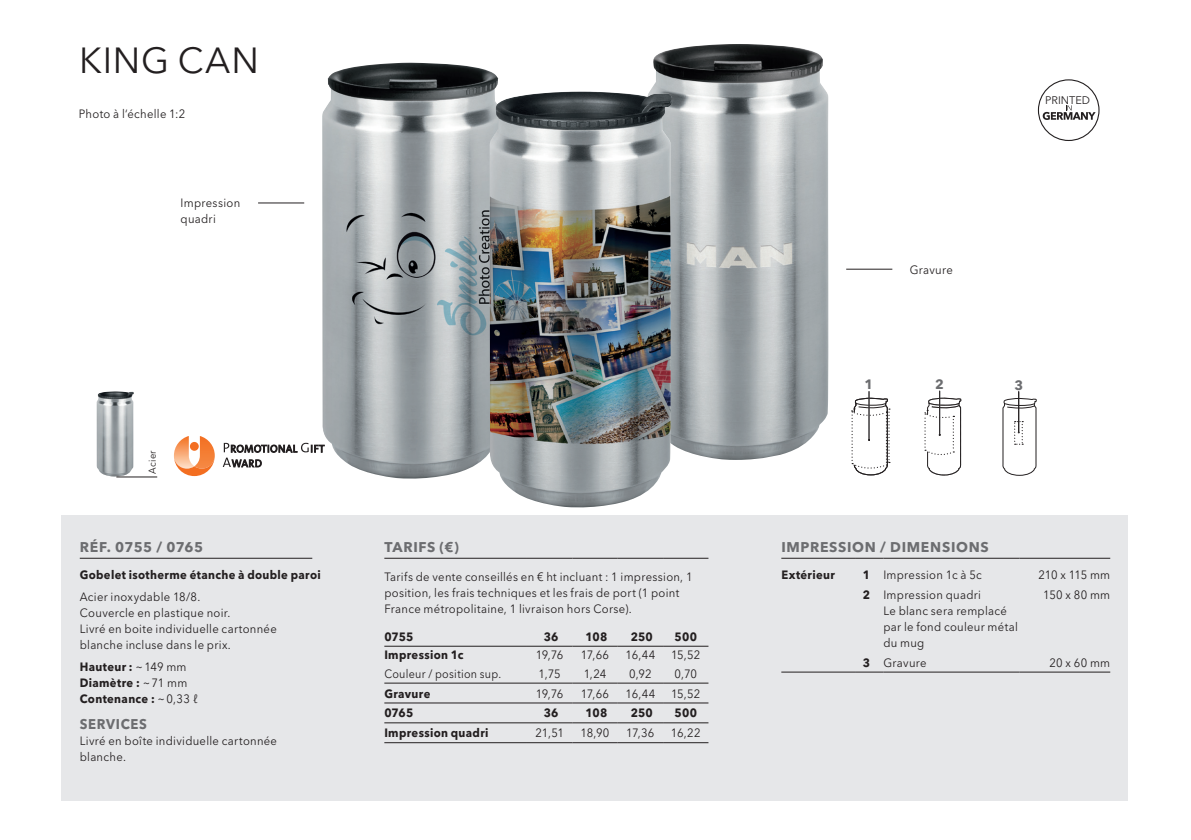
<style>
.page{position:relative;width:1191px;height:840px;background:#fff}
.page>*{position:absolute;margin:0;border:0;box-sizing:border-box;transform-origin:0 0}
.t1{font:36px "Avenir Next W1 G";letter-spacing:.025em;color:#231f20}
.t2{font:700 14px "Avenir Next W1 G";letter-spacing:.05em;color:#6c6d70}
.t3{font:700 14px "Avenir Next W1 G";letter-spacing:.025em;color:#6c6d70}
.t4{font:700 14px "Avenir Next W1 G";letter-spacing:.05em;color:#6c6d70;scale:.94 1}
.t5{font:700 13.4px "Avenir Next W1 G";color:#6c6d70}
.t6{font:12px/16px "Avenir Next W1 G";letter-spacing:.025em;color:#231f20;scale:.94 1}
.t7{font:700 12px/16px "Avenir Next W1 G";letter-spacing:.03em;color:#231f20;scale:.94 1}
.t8{font:12px "Avenir Next W1 G";letter-spacing:.025em;color:#231f20;scale:.9 1}
.t9{font:11px "Avenir Next W1 G";color:#231f20}
.t10{font:10px "Avenir Next W1 G";letter-spacing:.025em;color:#231f20;scale:.94 1}
.s1{font-weight:400}
.s2{font-weight:700}
</style>
<div class="page">
<div style="left:61px;top:515px;width:1066px;height:285px;background:#e6e7e9"></div>
<img style="left:650px;top:44px;width:179px;height:415px">
<img style="left:96px;top:391px;width:38px;height:85px">
<hr style="left:116px;top:476px;width:41px;height:1px;background:#231f20">
<img style="left:322px;top:63px;width:177px;height:416px">
<img style="left:489px;top:91px;width:183px;height:417px">
<svg style="left:223px;top:442px;width:101px;height:25px"></svg>
<svg style="left:174px;top:436px;width:41px;height:40px"></svg>
<div style="left:190px;top:441px;width:9px;height:9px;background:#f36e21;border-radius:50%"></div>
<hr style="left:868px;top:391px;width:1px;height:49px;background:#231f20">
<svg style="left:851px;top:397px;width:39px;height:78px"></svg>
<hr style="left:939px;top:391px;width:1px;height:43px;background:#231f20">
<svg style="left:924px;top:397px;width:37px;height:78px"></svg>
<hr style="left:1018px;top:391px;width:1px;height:41px;background:#231f20">
<svg style="left:1002px;top:397px;width:34px;height:78px"></svg>
<hr style="left:384px;top:557px;width:143px;height:1px;background:#231f20">
<hr style="left:527px;top:557px;width:45px;height:1px;background:#231f20">
<hr style="left:572px;top:557px;width:45px;height:1px;background:#231f20">
<hr style="left:618px;top:557px;width:45px;height:1px;background:#231f20">
<hr style="left:663px;top:557px;width:45px;height:1px;background:#231f20">
<hr style="left:384px;top:682px;width:143px;height:1px;background:#231f20">
<hr style="left:527px;top:682px;width:45px;height:1px;background:#231f20">
<hr style="left:572px;top:682px;width:45px;height:1px;background:#231f20">
<hr style="left:618px;top:682px;width:45px;height:1px;background:#231f20">
<hr style="left:663px;top:682px;width:45px;height:1px;background:#231f20">
<hr style="left:384px;top:645px;width:143px;height:1px;background:#231f20">
<hr style="left:527px;top:645px;width:45px;height:1px;background:#231f20">
<hr style="left:572px;top:645px;width:45px;height:1px;background:#231f20">
<hr style="left:618px;top:645px;width:45px;height:1px;background:#231f20">
<hr style="left:663px;top:645px;width:45px;height:1px;background:#231f20">
<hr style="left:384px;top:722px;width:143px;height:1px;background:#231f20">
<hr style="left:527px;top:722px;width:45px;height:1px;background:#231f20">
<hr style="left:572px;top:722px;width:45px;height:1px;background:#231f20">
<hr style="left:618px;top:722px;width:45px;height:1px;background:#231f20">
<hr style="left:663px;top:722px;width:45px;height:1px;background:#231f20">
<hr style="left:384px;top:702px;width:143px;height:1px;background:#231f20">
<hr style="left:527px;top:702px;width:45px;height:1px;background:#231f20">
<hr style="left:572px;top:702px;width:45px;height:1px;background:#231f20">
<hr style="left:618px;top:702px;width:45px;height:1px;background:#231f20">
<hr style="left:663px;top:702px;width:45px;height:1px;background:#231f20">
<hr style="left:384px;top:742px;width:143px;height:1px;background:#231f20">
<hr style="left:527px;top:742px;width:45px;height:1px;background:#231f20">
<hr style="left:572px;top:742px;width:45px;height:1px;background:#231f20">
<hr style="left:618px;top:742px;width:45px;height:1px;background:#231f20">
<hr style="left:663px;top:742px;width:45px;height:1px;background:#231f20">
<hr style="left:846px;top:269px;width:46px;height:1px;background:#231f20">
<hr style="left:80px;top:557px;width:232px;height:1px;background:#231f20">
<hr style="left:781px;top:557px;width:74px;height:1px;background:#231f20">
<svg style="left:855px;top:557px;width:28px;height:1px"></svg>
<hr style="left:883px;top:557px;width:136px;height:1px;background:#231f20">
<hr style="left:1019px;top:557px;width:91px;height:1px;background:#231f20">
<hr style="left:781px;top:671px;width:74px;height:1px;background:#231f20">
<svg style="left:855px;top:671px;width:28px;height:1px"></svg>
<hr style="left:883px;top:671px;width:136px;height:1px;background:#231f20">
<hr style="left:1019px;top:671px;width:91px;height:1px;background:#231f20">
<hr style="left:258px;top:202px;width:46px;height:1px;background:#231f20">
<svg style="left:1038px;top:79px;width:61px;height:62px"></svg>
<h1 class="t1" style="left:79px;top:39px;width:181px">KING CAN</h1>
<p class="t6" style="left:79px;top:106px;width:115px">Photo à l‘échelle 1:2</p>
<p class="t6" style="left:181px;top:195px;width:65px">Impression quadri</p>
<p class="t10" style="left:146px;top:473px;width:26px;rotate:-90deg">Acier</p>
<p class="t3" style="left:80px;top:538px;width:125px">RÉF. 0755 / 0765</p>
<p class="t7" style="left:80px;top:566px;width:258px">Gobelet isotherme étanche à double paroi</p>
<p class="t6" style="left:80px;top:588px;width:211px">Acier inoxydable 18/8.<br>Couvercle en plastique noir.<br>Livré en boite individuelle cartonnée blanche incluse dans le prix.</p>
<p class="t7" style="left:80px;top:658px;width:128px">Hauteur : <span class="s1">~149 mm<br></span>Diamètre : <span class="s1">~71 mm<br></span>Contenance : <span class="s1">~0,33 ℓ</span></p>
<p class="t4" style="left:80px;top:715px;width:73px">SERVICES</p>
<p class="t6" style="left:80px;top:732px;width:211px">Livré en boîte individuelle cartonnée blanche.</p>
<p class="t2" style="left:384px;top:538px;width:76px">TARIFS (€)</p>
<p class="t6" style="left:384px;top:568px;width:329px">Tarifs de vente conseillés en € ht incluant : 1 impression, 1 position, les frais techniques et les frais de port (1 point<br>France métropolitaine, 1 livraison hors Corse).</p>
<p class="t7" style="left:384px;top:628px;width:32px">0755</p>
<p class="t7" style="left:544px;top:628px;width:17px">36</p>
<p class="t7" style="left:585px;top:628px;width:25px">108</p>
<p class="t7" style="left:630px;top:628px;width:25px">250</p>
<p class="t7" style="left:674px;top:628px;width:25px">500</p>
<p class="t7" style="left:384px;top:646px;width:86px">Impression 1c</p>
<p class="t6" style="left:536px;top:646px;width:31px">19,76</p>
<p class="t6" style="left:581px;top:646px;width:31px">17,66</p>
<p class="t6" style="left:625px;top:646px;width:33px">16,44</p>
<p class="t6" style="left:671px;top:646px;width:33px">15,52</p>
<p class="t8" style="left:384px;top:666px;width:131px">Couleur / position sup.</p>
<p class="t6" style="left:538px;top:665px;width:25px">1,75</p>
<p class="t6" style="left:584px;top:665px;width:25px">1,24</p>
<p class="t6" style="left:629px;top:665px;width:26px">0,92</p>
<p class="t6" style="left:674px;top:665px;width:26px">0,70</p>
<p class="t7" style="left:384px;top:685px;width:50px">Gravure</p>
<p class="t6" style="left:536px;top:685px;width:31px">19,76</p>
<p class="t6" style="left:581px;top:685px;width:31px">17,66</p>
<p class="t6" style="left:625px;top:685px;width:33px">16,44</p>
<p class="t6" style="left:671px;top:685px;width:33px">15,52</p>
<p class="t7" style="left:384px;top:704px;width:32px">0765</p>
<p class="t7" style="left:544px;top:704px;width:17px">36</p>
<p class="t7" style="left:585px;top:704px;width:25px">108</p>
<p class="t7" style="left:630px;top:704px;width:25px">250</p>
<p class="t7" style="left:674px;top:704px;width:25px">500</p>
<p class="t7" style="left:384px;top:724px;width:112px">Impression quadri</p>
<p class="t6" style="left:535px;top:724px;width:32px">21,51</p>
<p class="t6" style="left:580px;top:724px;width:32px">18,90</p>
<p class="t6" style="left:626px;top:724px;width:31px">17,36</p>
<p class="t6" style="left:671px;top:724px;width:33px">16,22</p>
<p class="t9" style="left:1045px;top:93px;width:46px">PRINTED</p>
<p class="t6" style="left:909px;top:261px;width:47px">Gravure</p>
<p class="t5" style="left:864px;top:376px;width:10px">1</p>
<p class="t5" style="left:935px;top:376px;width:10px">2</p>
<p class="t5" style="left:1014px;top:376px;width:10px">3</p>
<p class="t2" style="left:781px;top:538px;width:209px">IMPRESSION / DIMENSIONS</p>
<p class="t7" style="left:781px;top:566px;width:58px">Extérieur</p>
<p class="t6" style="left:862px;top:566px;width:128px"><span class="s2">1</span> Impression 1c à 5c</p>
<p class="t6" style="left:1038px;top:566px;width:78px">210 x 115 mm</p>
<p class="t6" style="left:883px;top:586px;width:144px;text-indent:-21px"><span class="s2">2</span> Impression quadri<br>Le blanc sera remplacé par le fond couleur métal du mug</p>
<p class="t6" style="left:1043px;top:586px;width:73px">150 x 80 mm</p>
<p class="t6" style="left:862px;top:654px;width:69px"><span class="s2">3</span> Gravure</p>
<p class="t6" style="left:1049px;top:654px;width:66px">20 x 60 mm</p>
</div>
